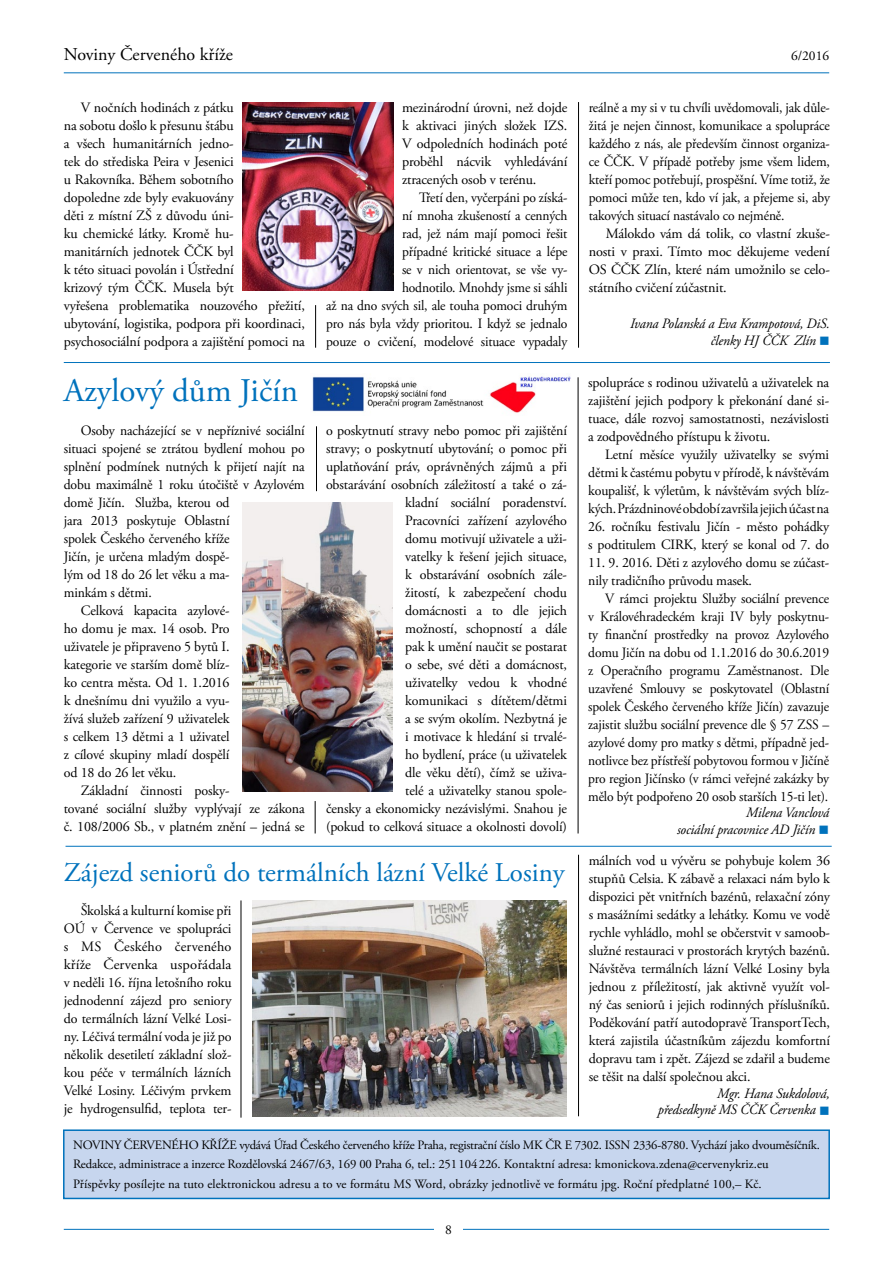
<style>
.page{position:relative;width:893px;height:1263px;background:#fff}
.page>*{position:absolute;margin:0;border:0;box-sizing:border-box;transform-origin:0 0}
.t1{font:33px "Adobe Garamond Pro";color:#0072bc}
.t2{font:27px "Adobe Garamond Pro";color:#0072bc}
.t3{font:18px "Adobe Garamond Pro";color:#000}
.t4{font:14.25px/18px "Adobe Garamond Pro";letter-spacing:-.01em;color:#000;text-align:justify}
.t5{font:14.25px/18px "Adobe Garamond Pro";letter-spacing:-.01em;color:#000;text-align:justify;scale:.95 1}
.t6{font:14.25px "Adobe Garamond Pro";letter-spacing:-.01em;color:#000;scale:.96 1}
.t7{font:italic 14.25px/16.5px "Adobe Garamond Pro";letter-spacing:-.01em;color:#000;text-align:right;scale:.96 1}
.t8{font:13.5px "Adobe Garamond Pro";color:#000}
.t9{font:12.75px/19.5px "Adobe Garamond Pro";letter-spacing:-.01em;color:#000}
.s1{color:#0072bc}
</style>
<div class="page">
<hr style="left:64px;top:72px;width:765px;height:1px;background:#0072bc">
<hr style="left:64px;top:1229px;width:765px;height:1px;background:#0072bc">
<div style="left:434px;top:1217px;width:29px;height:25px;background:#fff"></div>
<div style="left:64px;top:1130px;width:765px;height:68px;background:#c7d6ee"></div>
<div style="left:63px;top:1129px;width:767px;height:70px;border:2px solid #0072bc"></div>
<img style="left:242px;top:102px;width:151px;height:189px">
<hr style="left:64px;top:362px;width:766px;height:1px;background:#0072bc">
<img style="left:242px;top:502px;width:150px;height:290px">
<hr style="left:315px;top:305px;width:1px;height:43px;background:#000">
<hr style="left:578px;top:377px;width:1px;height:456px;background:#000">
<hr style="left:316px;top:426px;width:1px;height:65px;background:#000">
<img style="left:312px;top:376px;width:259px;height:37px">
<hr style="left:578px;top:102px;width:1px;height:246px;background:#000">
<hr style="left:66px;top:846px;width:766px;height:1px;background:#0072bc">
<img style="left:253px;top:900px;width:313px;height:216px">
<hr style="left:578px;top:855px;width:1px;height:261px;background:#000">
<hr style="left:241px;top:900px;width:1px;height:217px;background:#000">
<hr style="left:315px;top:801px;width:1px;height:32px;background:#000">
<p class="t3" style="left:64px;top:43px;width:171px">Noviny Červeného kříže</p>
<p class="t8" style="left:791px;top:47px;width:40px">6/2016</p>
<p class="t4" style="left:64px;top:99px;width:243px;text-align:left;text-indent:17px">V nočních hodinách z pátku<br>na sobotu došlo k přesunu štábu<br>a všech humanitárních jedno-<br>tek do střediska Peira v Jesenici<br>u Rakovníka. Během sobotního<br>dopoledne zde byly evakuovány<br>děti z místní ZŠ z důvodu úni-<br>ku chemické látky. Kromě hu-<br>manitárních jednotek ČČK byl<br>k této situaci povolán i Ústřední<br>krizový tým ČČK. Musela být<br>vyřešena problematika nouzového přežití, ubytování, logistika, podpora při koordinaci, psychosociální podpora a zajištění pomoci na</p>
<p class="t4" style="left:402px;top:99px;width:167px">mezinárodní úrovni, než dojde k aktivaci jiných složek IZS.<br>V odpoledních hodinách poté proběhl nácvik vyhledávání ztracených osob v terénu.</p>
<p class="t5" style="left:326px;top:189px;width:255px;text-align:right">Třetí den, vyčerpáni po získá-<br>ní mnoha zkušeností a cenných<br>rad, jež nám mají pomoci řešit<br>případné kritické situace a lépe<br>se v nich orientovat, se vše vy-<br>hodnotilo. Mnohdy jsme si sáhli<br>až na dno svých sil, ale touha pomoci druhým pro nás byla vždy prioritou. I když se jednalo pouze o cvičení, modelové situace vypadaly</p>
<h1 class="t1" style="left:64px;top:371px;width:236px">Azylový dům Jičín</h1>
<p class="t6" style="left:81px;top:422px;width:235px">Osoby nacházející se v nepříznivé sociální</p>
<p class="t6" style="left:64px;top:440px;width:252px">situaci spojené se ztrátou bydlení mohou po</p>
<p class="t6" style="left:64px;top:458px;width:252px">splnění podmínek nutných k přijetí najít na</p>
<p class="t6" style="left:64px;top:476px;width:252px">dobu maximálně 1 roku útočiště v Azylovém</p>
<p class="t6" style="left:64px;top:494px;width:174px">domě Jičín. Služba, kterou od</p>
<p class="t6" style="left:64px;top:512px;width:174px">jara 2013 poskytuje Oblastní</p>
<p class="t6" style="left:64px;top:530px;width:174px">spolek Českého červeného kříže</p>
<p class="t6" style="left:64px;top:548px;width:174px">Jičín, je určena mladým dospě-</p>
<p class="t6" style="left:64px;top:566px;width:174px">lým od 18 do 26 let věku a ma-</p>
<p class="t6" style="left:64px;top:584px;width:93px">minkám s dětmi.</p>
<p class="t4" style="left:81px;top:602px;width:150px">Celková kapacita azylové-</p>
<p class="t4" style="left:64px;top:620px;width:167px">ho domu je max. 14 osob. Pro</p>
<p class="t4" style="left:64px;top:638px;width:167px">uživatele je připraveno 5 bytů I.</p>
<p class="t4" style="left:64px;top:656px;width:167px">kategorie ve starším domě blíz-</p>
<p class="t4" style="left:64px;top:674px;width:167px">ko centra města. Od 1. 1.2016</p>
<p class="t4" style="left:64px;top:692px;width:167px">k dnešnímu dni využilo a vyu-</p>
<p class="t4" style="left:64px;top:710px;width:167px">žívá služeb zařízení 9 uživatelek</p>
<p class="t4" style="left:64px;top:728px;width:167px">s celkem 13 dětmi a 1 uživatel</p>
<p class="t4" style="left:64px;top:746px;width:167px">z cílové skupiny mladí dospělí</p>
<p class="t4" style="left:64px;top:764px;width:114px">od 18 do 26 let věku.</p>
<p class="t4" style="left:81px;top:782px;width:150px">Základní činnosti posky-</p>
<p class="t4" style="left:64px;top:800px;width:242px">tované sociální služby vyplývají ze zákona</p>
<p class="t4" style="left:64px;top:818px;width:242px">č. 108/2006 Sb., v platném znění – jedná se</p>
<p class="t4" style="left:326px;top:422px;width:242px;text-align:right">o poskytnutí stravy nebo pomoc při zajištění stravy; o poskytnutí ubytování; o pomoc při uplatňování práv, oprávněných zájmů a při obstarávání osobních záležitostí a také o zá&shy;kladní sociální poradenství.<br>Pracovníci zařízení azylového<br>domu motivují uživatele a uži-<br>vatelky k řešení jejich situace,<br>k obstarávání osobních zále-<br>žitostí, k zabezpečení chodu<br>domácnosti a to dle jejich<br>možností, schopností a dále<br>pak k umění naučit se postarat<br>o sebe, své děti a domácnost,<br>uživatelky vedou k vhodné<br>komunikaci s dítětem/dětmi<br>a se svým okolím. Nezbytná je<br>i motivace k hledání si trvalé-<br>ho bydlení, práce (u uživatelek<br>dle věku dětí), čímž se uživa-<br>telé a uživatelky stanou spole-<br>čensky a ekonomicky nezávislými. Snahou je (pokud to celková situace a okolnosti dovolí)</p>
<h2 class="t2" style="left:64px;top:856px;width:502px">Zájezd seniorů do termálních lázní Velké Losiny</h2>
<p class="t4" style="left:64px;top:902px;width:169px;text-indent:17px">Školská a kulturní komise při OÚ v Července ve spolupráci s MS Českého červeného kříže Červenka uspořádala v neděli 16. října letošního roku jednodenní zájezd pro seniory do termálních lázní Velké Losi&shy;ny. Léčivá termální voda je již po několik desetiletí základní slož&shy;kou péče v termálních lázních Velké Losiny. Léčivým prvkem je hydrogensulfid, teplota ter-</p>
<p class="t5" style="left:589px;top:99px;width:255px">reálně a my si v tu chvíli uvědomovali, jak důle&shy;žitá je nejen činnost, komunikace a spolupráce každého z nás, ale především činnost organiza&shy;ce ČČK. V případě potřeby jsme všem lidem, kteří pomoc potřebují, prospěšní. Víme totiž, že pomoci může ten, kdo ví jak, a přejeme si, aby takových situací nastávalo co nejméně.</p>
<p class="t4" style="left:589px;top:225px;width:243px;text-indent:17px">Málokdo vám dá tolik, co vlastní zkuše&shy;nosti v praxi. Tímto moc děkujeme vedení OS ČČK Zlín, které nám umožnilo se celo&shy;státního cvičení zúčastnit.</p>
<p class="t7" style="left:630px;top:316px;width:210px">Ivana Polanská a Eva Krampotová, DiS. členky HJ ČČK Zlín <span class="s1">■</span></p>
<p class="t4" style="left:588px;top:374px;width:242px">spolupráce s rodinou uživatelů a uživatelek na zajištění jejich podpory k překonání dané si&shy;tuace, dále rozvoj samostatnosti, nezávislosti a zodpovědného přístupu k životu.</p>
<p class="t4" style="left:588px;top:446px;width:242px;text-indent:17px">Letní měsíce využily uživatelky se svými dětmi k častému pobytu v přírodě, k návštěvám koupališť, k výletům, k návštěvám svých blíz&shy;kých. Prázdninové období završila jejich účast na</p>
<p class="t4" style="left:588px;top:518px;width:242px">26. ročníku festivalu Jičín - město pohádky s podtitulem CIRK, který se konal od 7. do</p>
<p class="t4" style="left:588px;top:554px;width:242px">11. 9. 2016. Děti z azylového domu se zúčast&shy;nily tradičního průvodu masek.</p>
<p class="t5" style="left:588px;top:590px;width:255px;text-indent:17px">V rámci projektu Služby sociální prevence v Královéhradeckém kraji IV byly poskytnu&shy;ty finanční prostředky na provoz Azylového domu Jičín na dobu od 1.1.2016 do 30.6.2019 z Operačního programu Zaměstnanost. Dle uzavřené Smlouvy se poskytovatel (Oblastní spolek Českého červeného kříže Jičín) zavazuje zajistit službu sociální prevence dle § 57 ZSS – azylové domy pro matky s dětmi, případně jed&shy;notlivce bez přístřeší pobytovou formou v Jičíně pro region Jičínsko (v rámci veřejné zakázky by mělo být podpořeno 20 osob starších 15-ti let).</p>
<p class="t7" style="left:677px;top:805px;width:160px">Milena Vanclová<br>sociální pracovnice AD Jičín <span class="s1">■</span></p>
<p class="t4" style="left:589px;top:852px;width:243px">málních vod u vývěru se pohybuje kolem 36 stupňů Celsia. K zábavě a relaxaci nám bylo k dispozici pět vnitřních bazénů, relaxační zóny s masážními sedátky a lehátky. Komu ve vodě rychle vyhládlo, mohl se občerstvit v samoob&shy;služné restauraci v prostorách krytých bazénů.<br>Návštěva termálních lázní Velké Losiny byla jednou z příležitostí, jak aktivně využít vol&shy;ný čas seniorů i jejich rodinných příslušníků.<br>Poděkování patří autodopravě TransportTech, která zajistila účastníkům zájezdu komfortní dopravu tam i zpět. Zájezd se zdařil a budeme se těšit na další společnou akci.</p>
<p class="t7" style="left:658px;top:1085px;width:181px">Mgr. Hana Sukdolová, předsedkyně MS ČČK Červenka <span class="s1">■</span></p>
<p class="t9" style="left:73px;top:1135px;width:748px">NOVINY ČERVENÉHO KŘÍŽE vydává Úřad Českého červeného kříže Praha, registrační číslo MK ČR E 7302. ISSN 2336-8780. Vychází jako dvouměsíčník.<br>Redakce, administrace a inzerce Rozdělovská 2467/63, 169 00 Praha 6, tel.: 251104226. Kontaktní adresa: kmonickova.zdena@cervenykriz.eu<br>Příspěvky posílejte na tuto elektronickou adresu a to ve formátu MS Word, obrázky jednotlivě ve formátu jpg. Roční předplatné 100,– Kč.</p>
<p class="t8" style="left:445px;top:1222px;width:8px">8</p>
</div>
